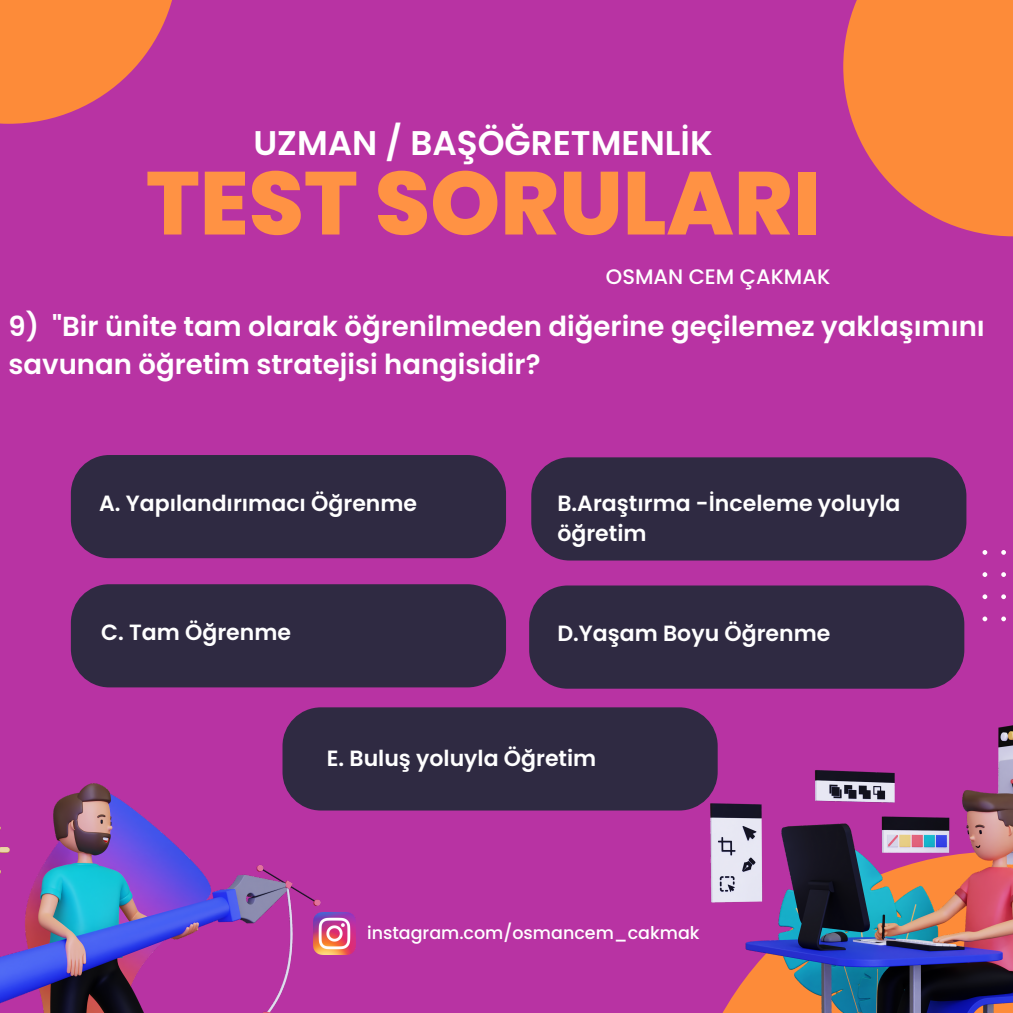
<style>
.page{position:relative;width:1013px;height:1013px;background:#fff}
.page>*{position:absolute;margin:0;border:0;box-sizing:border-box;transform-origin:0 0}
.t1{font:800 89.12px "Poppins";color:#ff9244}
.t2{font:600 34.25px "Poppins";color:#fff}
.t3{font:600 27.5px/38.5px "Poppins";color:#fff}
.t4{font:600 22px/30px "Poppins";color:#fff}
.t5{font:500 21px "Poppins";color:#fff}
.t6{font:500 17.5px "Poppins";color:#fff}
</style>
<div class="page">
<div style="left:0;top:0;width:1012px;height:1012px;background:#b833a3"></div>
<svg style="left:0;top:0;width:172px;height:124px"></svg>
<svg style="left:843px;top:0;width:169px;height:236px"></svg>
<img style="left:0;top:783px;width:321px;height:229px">
<div style="left:529px;top:585px;width:435px;height:103px;background:#2f2a42;border-radius:38px"></div>
<img style="left:710px;top:723px;width:302px;height:289px">
<svg style="left:982px;top:550px;width:24px;height:71px"></svg>
<img style="left:313px;top:912px;width:42px;height:42px">
<div style="left:531px;top:457px;width:435px;height:103px;background:#2f2a42;border-radius:38px"></div>
<div style="left:71px;top:455px;width:435px;height:103px;background:#2f2a42;border-radius:38px"></div>
<div style="left:71px;top:584px;width:435px;height:103px;background:#2f2a42;border-radius:38px"></div>
<div style="left:282px;top:707px;width:435px;height:103px;background:#2f2a42;border-radius:38px"></div>
<h2 class="t2" style="left:253px;top:119px;width:461px">UZMAN / BAŞÖĞRETMENLİK</h2>
<h1 class="t1" style="left:146px;top:141px;width:676px">TEST SORULARI</h1>
<p class="t5" style="left:606px;top:262px;width:226px">OSMAN CEM ÇAKMAK</p>
<p class="t3" style="left:9px;top:307px;width:977px">9) "Bir ünite tam olarak öğrenilmeden diğerine geçilemez yaklaşımını savunan öğretim stratejisi hangisidir?</p>
<p class="t4" style="left:99px;top:488px;width:319px">A. Yapılandırımacı Öğrenme</p>
<p class="t4" style="left:101px;top:617px;width:191px">C. Tam Öğrenme</p>
<p class="t4" style="left:557px;top:488px;width:344px">B.Araştırma -İnceleme yoluyla öğretim</p>
<p class="t4" style="left:557px;top:618px;width:274px">D.Yaşam Boyu Öğrenme</p>
<p class="t4" style="left:327px;top:743px;width:271px">E. Buluş yoluyla Öğretim</p>
<p class="t6" style="left:367px;top:920px;width:334px">instagram.com/osmancem_cakmak</p>
</div>
